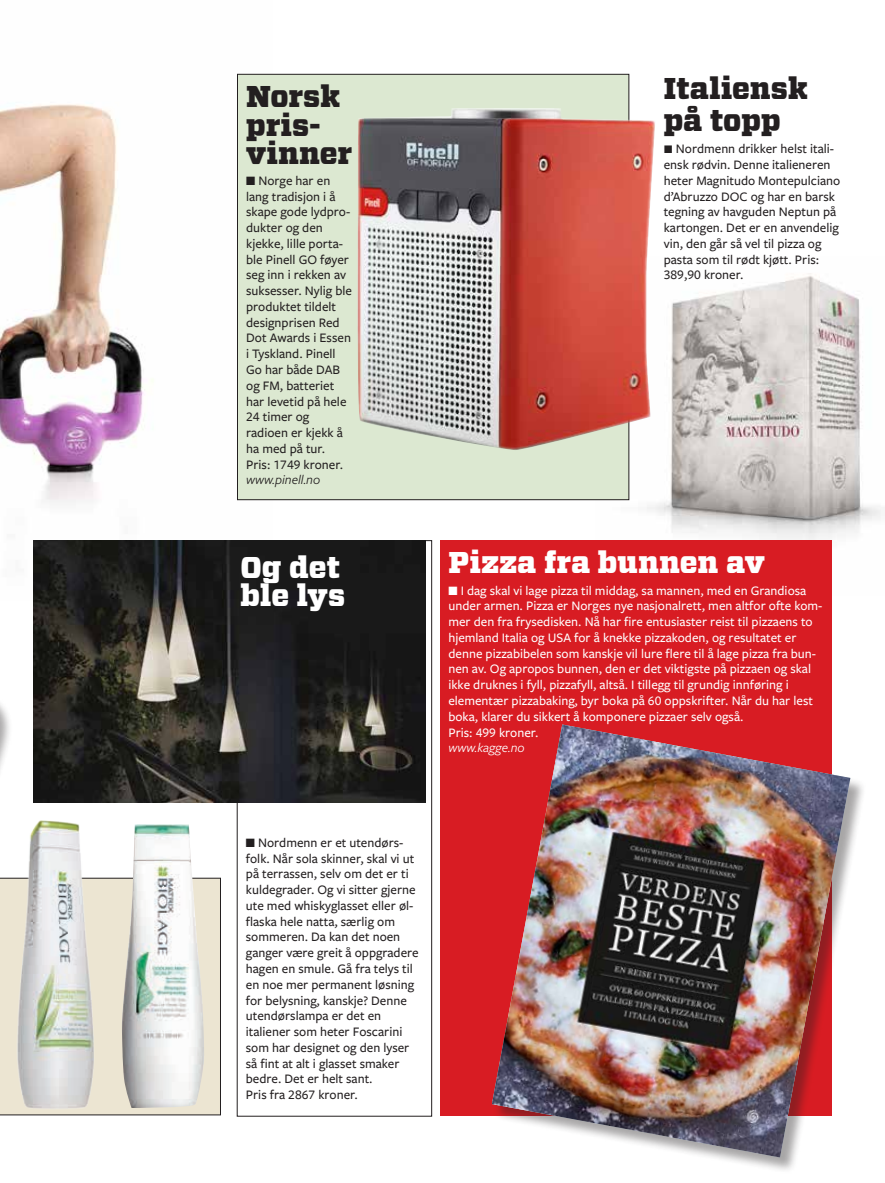
<style>
.page{position:relative;width:885px;height:1183px;background:#fff}
.page>*{position:absolute;margin:0;border:0;box-sizing:border-box;transform-origin:0 0}
.t1{font:900 30px/28.5px "Vitesse";letter-spacing:.005em;color:#231f20}
.t2{font:900 30px/28.5px "Vitesse";letter-spacing:.005em;color:#fff}
.t3{font:500 13.5px/15.8px "Freight Sans Pro";color:#231f20}
.t4{font:500 13.5px/15.8px "Freight Sans Pro";color:#fff}
.t5{font:italic 13.5px "Freight Sans Pro";color:#231f20}
.t6{font:italic 13.5px "Freight Sans Pro";color:#fff}
.s1{font-family:"Freight Text Pro";font-weight:600;font-size:12px}
</style>
<div class="page">
<img style="left:0;top:73px;width:272px;height:527px">
<img style="left:595px;top:273px;width:286px;height:322px">
<div style="left:127px;top:877px;width:94px;height:237px;background:#ece5d2"></div>
<div style="left:440px;top:540px;width:391px;height:575px;background:#d81c23"></div>
<img style="left:0;top:802px;width:127px;height:314px">
<div style="left:492px;top:725px;width:374px;height:448px;background:#231f20;opacity:.4"></div>
<img style="left:492px;top:724px;width:358px;height:433px">
<div style="left:237px;top:74px;width:391px;height:425px;background:#dce8d1"></div>
<img style="left:34px;top:540px;width:391px;height:262px">
<img style="left:0;top:652px;width:37px;height:228px">
<img style="left:357px;top:108px;width:298px;height:342px">
<img style="left:122px;top:823px;width:82px;height:284px">
<h1 class="t1" style="left:246px;top:83px;width:107px">Norsk pris&shy;vinner</h1>
<p class="t3" style="left:246px;top:172px;width:107px">■ Norge har en lang tradisjon i å skape gode lydpro&shy;dukter og den kjekke, lille porta&shy;ble Pinell GO føyer seg inn i rekken av suksesser. Nylig ble produktet tildelt designprisen Red<br>Dot Awards i Essen i Tyskland. Pinell<br>Go har både DAB og FM, batteriet har levetid på hele<br>24 timer og radioen er kjekk å ha med på tur.<br>Pris: 1749 kroner.</p>
<p class="t5" style="left:246px;top:471px;width:75px">www.pinell.no</p>
<h1 class="t2" style="left:240px;top:553px;width:106px">Og det ble lys</h1>
<h1 class="t1" style="left:663px;top:73px;width:145px;line-height:31.5px">Italiensk på topp</h1>
<p class="t3" style="left:663px;top:140px;width:178px"><span class="s1">T</span> Nordmenn drikker helst itali&shy;ensk rødvin. Denne italieneren heter Magnitudo Montepulciano d’Abruzzo DOC og har en barsk tegning av havguden Neptun på kartongen. Det er en anvendelig vin, den går så vel til pizza og pasta som til rødt kjøtt. Pris:<br>389,90 kroner.</p>
<h1 class="t2" style="left:448px;top:548px;width:318px">Pizza fra bunnen av</h1>
<p class="t4" style="left:448px;top:581px;width:375px">■ I dag skal vi lage pizza til middag, sa mannen, med en Grandiosa under armen. Pizza er Norges nye nasjonalrett, men altfor ofte kom&shy;mer den fra frysedisken. Nå har fire entusiaster reist til pizzaens to hjemland Italia og USA for å knekke pizzakoden, og resultatet er denne pizzabibelen som kanskje vil lure flere til å lage pizza fra bun&shy;nen av. Og apropos bunnen, den er det viktigste på pizzaen og skal ikke druknes i fyll, pizzafyll, altså. I tillegg til grundig innføring i elementær pizzabaking, byr boka på 60 oppskrifter. Når du har lest boka, klarer du sikkert å komponere pizzaer selv også.<br>Pris: 499 kroner.</p>
<p class="t6" style="left:448px;top:738px;width:78px">www.kagge.no</p>
<p class="t3" style="left:246px;top:833px;width:174px">■ Nordmenn er et utendørs&shy;folk. Når sola skinner, skal vi ut på terrassen, selv om det er ti kuldegrader. Og vi sitter gjerne ute med whiskyglasset eller øl&shy;flaska hele natta, særlig om sommeren. Da kan det noen ganger være greit å oppgradere hagen en smule. Gå fra telys til en noe mer permanent løsning for belysning, kanskje? Denne utendørslampa er det en italiener som heter Foscarini som har designet og den lyser så fint at alt i glasset smaker bedre. Det er helt sant.<br>Pris fra 2867 kroner.</p>
</div>
